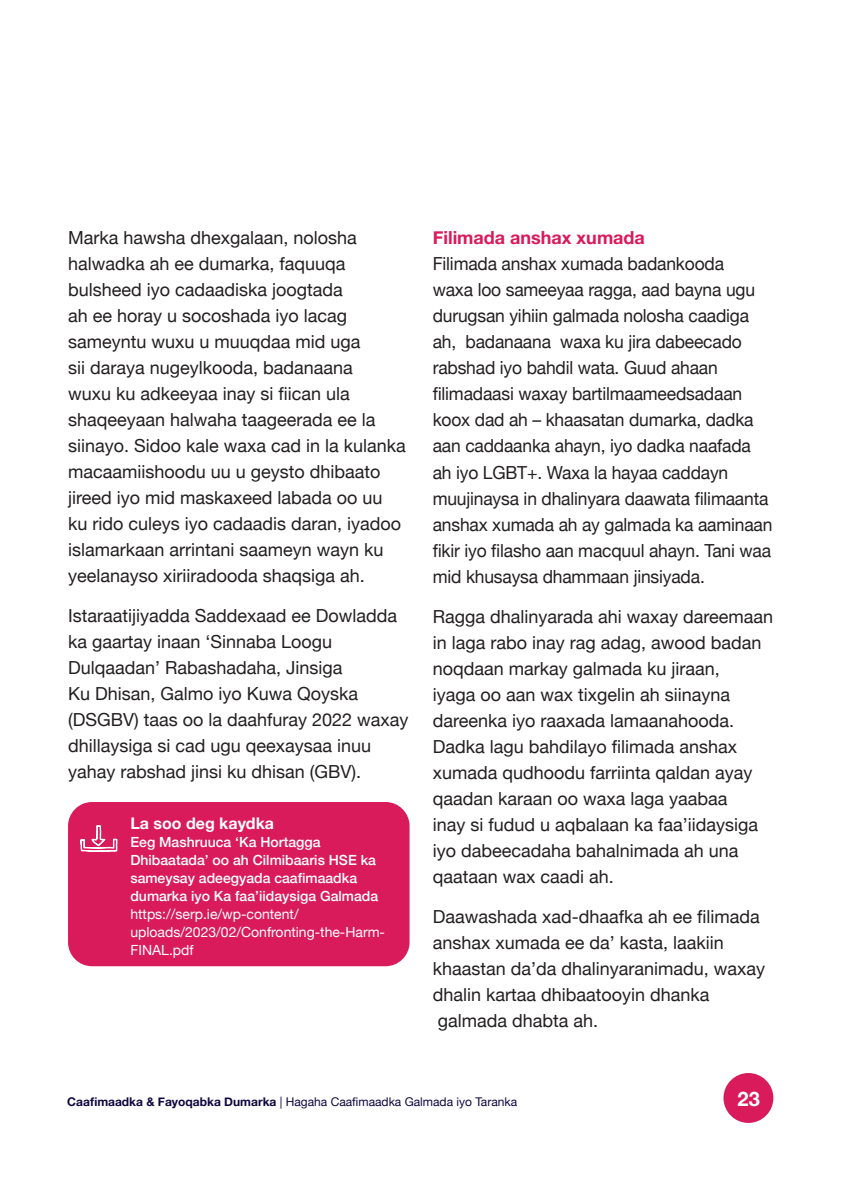
<style>
.page{position:relative;width:842px;height:1191px;background:#fff}
.page>*{position:absolute;margin:0;border:0;box-sizing:border-box;transform-origin:0 0}
.t1{font:700 20px "Helvetica Neue";color:#fff}
.sub{font:18px/26px "Helvetica Neue";color:#231f20}
.Intro{font:18px/26px "Helvetica Neue";color:#231f20}
.Intro-2{font:700 18px "Helvetica Neue";color:#d91a5b}
.Intro-3{font:700 16px "Helvetica Neue";color:#fff}
.Intro-4{font:500 14px/18px "Helvetica Neue";color:#fff}
.Intro-5{font:14px/18px "Helvetica Neue";color:#fff}
.t2{font:12px "Helvetica Neue";color:#10063f}
.s1{font-weight:700}
</style>
<div class="page">
<div style="left:723px;top:1073px;width:50px;height:50px;background:#d91a5b;border-radius:50%"></div>
<div style="left:68px;top:802px;width:342px;height:164px;background:#d91a5b;border-radius:24px"></div>
<svg style="left:80px;top:825px;width:37px;height:27px"></svg>
<p class="Intro" style="left:68px;top:226px;width:339px">Marka hawsha dhexgalaan, nolosha halwadka ah ee dumarka, faquuqa bulsheed iyo cadaadiska joogtada<br>ah ee horay u socoshada iyo lacag sameyntu wuxu u muuqdaa mid uga<br>sii daraya nugeylkooda, badanaana<br>wuxu ku adkeeyaa inay si fiican ula shaqeeyaan halwaha taageerada ee la siinayo. Sidoo kale waxa cad in la kulanka macaamiishoodu uu u geysto dhibaato jireed iyo mid maskaxeed labada oo uu ku rido culeys iyo cadaadis daran, iyadoo islamarkaan arrintani saameyn wayn ku yeelanayso xiriiradooda shaqsiga ah.</p>
<p class="Intro" style="left:68px;top:604px;width:342px">Istaraatijiyadda Saddexaad ee Dowladda ka gaartay inaan ‘Sinnaba Loogu Dulqaadan’ Rabashadaha, Jinsiga<br>Ku Dhisan, Galmo iyo Kuwa Qoyska (DSGBV) taas oo la daahfuray 2022 waxay dhillaysiga si cad ugu qeexaysaa inuu yahay rabshad jinsi ku dhisan (GBV).</p>
<p class="Intro-3" style="left:130px;top:811px;width:145px">La soo deg kaydka</p>
<p class="Intro-4" style="left:130px;top:832px;width:249px">Eeg Mashruuca ‘Ka Hortagga Dhibaatada’ oo ah Cilmibaaris HSE ka sameysay adeegyada caafimaadka dumarka iyo Ka faa’iidaysiga Galmada</p>
<p class="Intro-5" style="left:130px;top:906px;width:256px">https://serp.ie/wp-content/ uploads/2023/02/Confronting-the-Harm-<br>FINAL.pdf</p>
<p class="Intro-2" style="left:433px;top:224px;width:214px">Filimada anshax xumada</p>
<p class="sub" style="left:433px;top:252px;width:341px">Filimada anshax xumada badankooda<br>waxa loo sameeyaa ragga, aad bayna ugu durugsan yihiin galmada nolosha caadiga ah, badanaana waxa ku jira dabeecado rabshad iyo bahdil wata. Guud ahaan filimadaasi waxay bartilmaameedsadaan koox dad ah – khaasatan dumarka, dadka aan caddaanka ahayn, iyo dadka naafada ah iyo LGBT+. Waxa la hayaa caddayn muujinaysa in dhalinyara daawata filimaanta anshax xumada ah ay galmada ka aaminaan fikir iyo filasho aan macquul ahayn. Tani waa mid khusaysa dhammaan jinsiyada.</p>
<p class="sub" style="left:433px;top:604px;width:342px">Ragga dhalinyarada ahi waxay dareemaan in laga rabo inay rag adag, awood badan noqdaan markay galmada ku jiraan,<br>iyaga oo aan wax tixgelin ah siinayna dareenka iyo raaxada lamaanahooda.<br>Dadka lagu bahdilayo filimada anshax xumada qudhoodu farriinta qaldan ayay qaadan karaan oo waxa laga yaabaa<br>inay si fudud u aqbalaan ka faa’iidaysiga iyo dabeecadaha bahalnimada ah una qaataan wax caadi ah.</p>
<p class="sub" style="left:433px;top:904px;width:334px">Daawashada xad-dhaafka ah ee filimada anshax xumada ee da’ kasta, laakiin khaastan da’da dhalinyaranimadu, waxay dhalin kartaa dhibaatooyin dhanka</p>
<p class="sub" style="left:438px;top:1008px;width:162px">galmada dhabta ah.</p>
<p class="t2" style="left:67px;top:1093px;width:451px"><span class="s1">Caafimaadka &amp; Fayoqabka Dumarka</span> | Hagaha Caafimaadka Galmada iyo Taranka</p>
<p class="t1" style="left:738px;top:1082px;width:24px">23</p>
</div>
